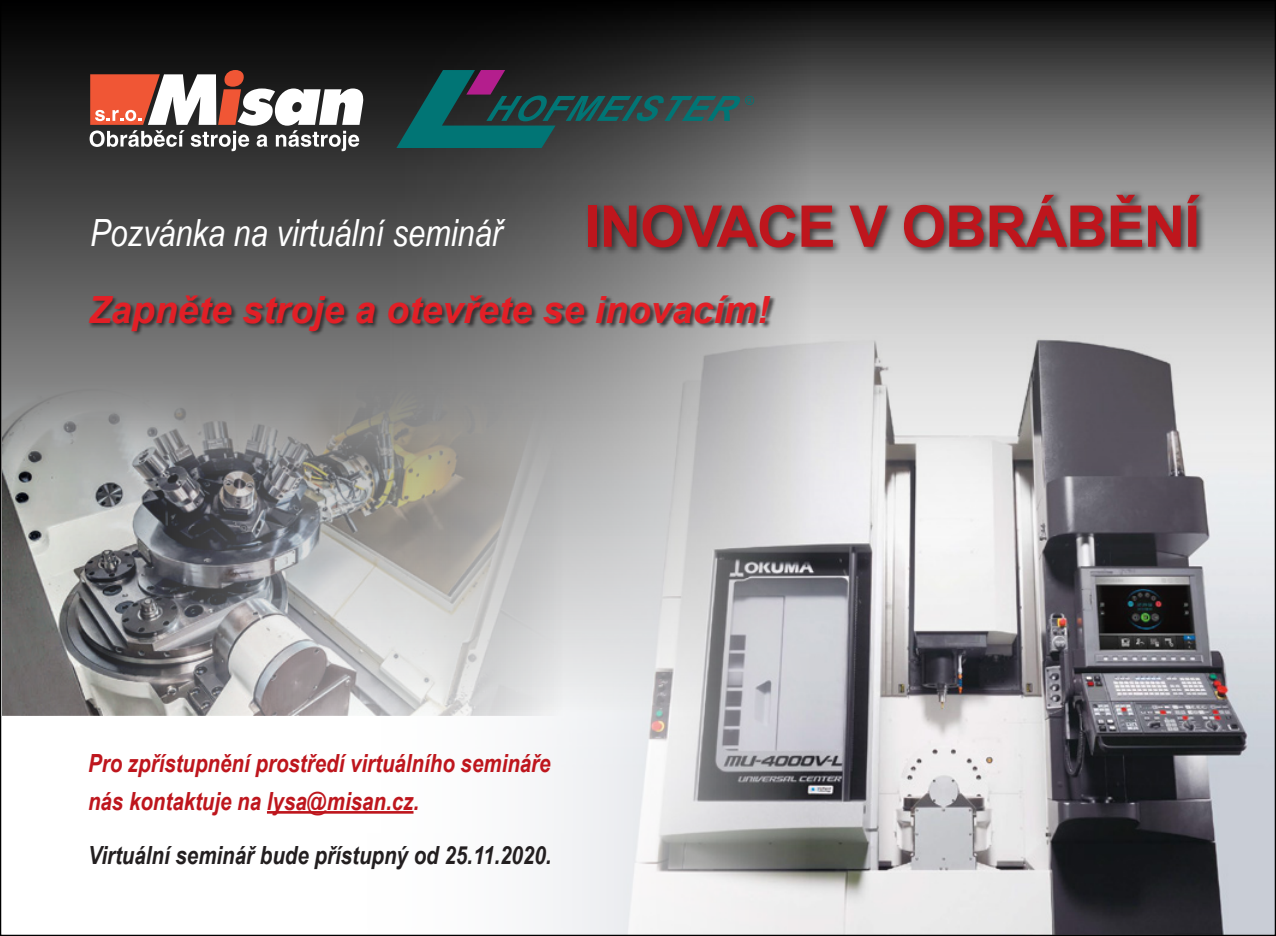
<style>
.page{position:relative;width:1276px;height:936px;background:#fff}
.page>*{position:absolute;margin:0;border:0;box-sizing:border-box;transform-origin:0 0}
.t1{font:700 57.5px "Arial";letter-spacing:-.02em;color:#be161d}
.t2{font:italic 700 37.5px "Arial";color:#e21f26}
.t3{font:italic 37.5px "Arial Narrow";color:#fff}
.t4{font:italic 700 25px/37.5px "Arial Narrow";color:#be161d}
.t5{font:italic 700 25px "Arial Narrow";color:#231f20}
</style>
<div class="page">
<svg style="left:2px;top:2px;width:336px;height:365px;background:#3d3d3d"></svg>
<img style="left:2px;top:367px;width:336px;height:348px">
<img style="left:338px;top:2px;width:936px;height:931px">
<div style="left:585px;top:189px;width:623px;height:67px;background:#231f20;opacity:.81"></div>
<div style="left:88px;top:295px;width:688px;height:41px;background:#231f20;opacity:.75"></div>
<hr style="left:267px;top:811px;width:146px;height:2px;background:#be161d">
<svg style="left:396px;top:70px;width:358px;height:78px;background:#2a484a"></svg>
<svg style="left:90px;top:70px;width:274px;height:81px"></svg>
<p class="t3" style="left:90px;top:207px;width:413px">Pozvánka na virtuální seminář</p>
<p class="t1" style="left:585px;top:186px;width:617px">INOVACE V OBRÁBĚNÍ</p>
<p class="t2" style="left:88px;top:285px;width:683px">Zapněte stroje a otevřete se inovacím!</p>
<p class="t4" style="left:88px;top:743px;width:464px">Pro zpřístupnění prostředí virtuálního semináře nás kontaktuje na lysa@misan.cz.</p>
<p class="t5" style="left:88px;top:836px;width:465px">Virtuální seminář bude přístupný od 25.11.2020.</p>
</div>
